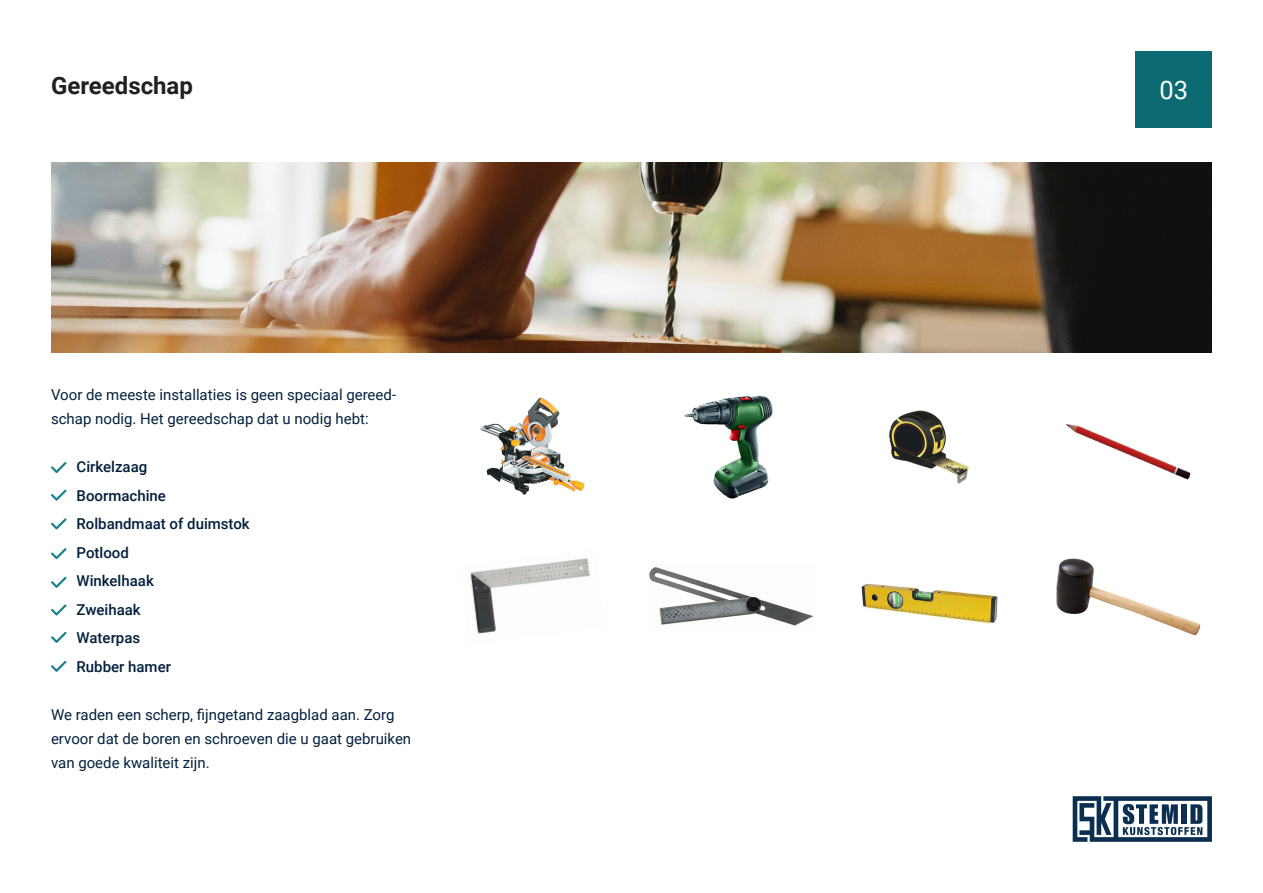
<style>
.page{position:relative;width:1263px;height:893px;background:#fff}
.page>*{position:absolute;margin:0;border:0;box-sizing:border-box;transform-origin:0 0}
.t1{font:25.5px "Roboto";color:#fff}
.t2{font:700 24px "Roboto";color:#231f20}
.t3{font:15px/24px "Roboto";color:#031f3c}
.t4{font:500 15px "Roboto";color:#031f3c}
</style>
<div class="page">
<div style="left:1135px;top:51px;width:77px;height:77px;background:#0c6a72"></div>
<img style="left:51px;top:163px;width:1161px;height:189px">
<img style="left:480px;top:397px;width:105px;height:98px">
<img style="left:470px;top:558px;width:120px;height:76px">
<img style="left:684px;top:395px;width:89px;height:104px">
<img style="left:649px;top:567px;width:164px;height:59px">
<img style="left:889px;top:410px;width:80px;height:74px">
<img style="left:861px;top:583px;width:137px;height:41px">
<img style="left:1066px;top:424px;width:125px;height:56px">
<img style="left:1056px;top:558px;width:145px;height:78px">
<svg style="left:1073px;top:796px;width:139px;height:46px"></svg>
<svg style="left:51px;top:462px;width:15px;height:11px"></svg>
<svg style="left:51px;top:490px;width:15px;height:11px"></svg>
<svg style="left:51px;top:518px;width:15px;height:11px"></svg>
<svg style="left:51px;top:548px;width:15px;height:11px"></svg>
<svg style="left:51px;top:577px;width:15px;height:11px"></svg>
<svg style="left:51px;top:604px;width:15px;height:11px"></svg>
<svg style="left:51px;top:632px;width:15px;height:11px"></svg>
<svg style="left:51px;top:661px;width:15px;height:11px"></svg>
<h1 class="t2" style="left:51px;top:69px;width:143px">Gereedschap</h1>
<p class="t1" style="left:1159px;top:72px;width:30px">03</p>
<p class="t3" style="left:51px;top:382px;width:347px">Voor de meeste installaties is geen speciaal gereed&shy;schap nodig. Het gereedschap dat u nodig hebt:</p>
<p class="t4" style="left:77px;top:456px;width:72px">Cirkelzaag</p>
<p class="t4" style="left:77px;top:485px;width:91px">Boormachine</p>
<p class="t4" style="left:77px;top:513px;width:175px">Rolbandmaat of duimstok</p>
<p class="t4" style="left:77px;top:542px;width:54px">Potlood</p>
<p class="t4" style="left:77px;top:570px;width:79px">Winkelhaak</p>
<p class="t4" style="left:77px;top:599px;width:66px">Zweihaak</p>
<p class="t4" style="left:77px;top:627px;width:65px">Waterpas</p>
<p class="t4" style="left:77px;top:656px;width:96px">Rubber hamer</p>
<p class="t3" style="left:51px;top:702px;width:362px">We raden een scherp, fijngetand zaagblad aan. Zorg ervoor dat de boren en schroeven die u gaat gebruiken van goede kwaliteit zijn.</p>
</div>
